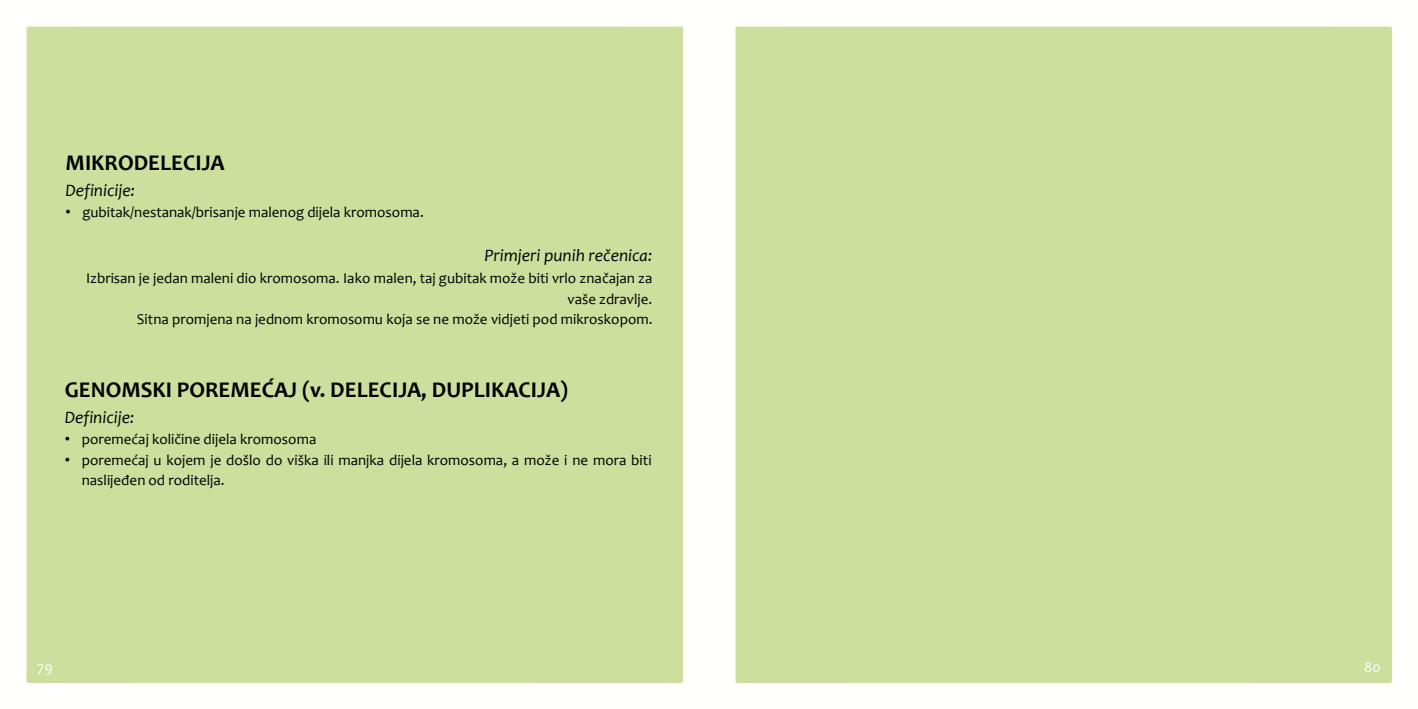
<style>
.page{position:relative;width:1418px;height:709px;background:#fff}
.page>*{position:absolute;margin:0;border:0;box-sizing:border-box;transform-origin:0 0}
.t1{font:700 22.5px "Candara";color:#000}
.t2{font:italic 17.5px "Candara";color:#000}
.t3{font:15px/20.8px "Candara";color:#000}
.t4{font:15px "Candara";color:#fff}
.s1{font-family:"Arial"}
</style>
<div class="page">
<div style="left:26px;top:118px;width:328px;height:118px;background:#ccdf9d"></div>
<div style="left:26px;top:236px;width:328px;height:118px;background:#ccdf9d"></div>
<div style="left:26px;top:354px;width:328px;height:118px;background:#ccdf9d"></div>
<div style="left:26px;top:472px;width:328px;height:119px;background:#ccdf9d"></div>
<div style="left:26px;top:591px;width:328px;height:92px;background:#ccdf9d"></div>
<div style="left:354px;top:26px;width:330px;height:92px;background:#ccdf9d"></div>
<div style="left:354px;top:118px;width:330px;height:118px;background:#ccdf9d"></div>
<div style="left:354px;top:236px;width:330px;height:118px;background:#ccdf9d"></div>
<div style="left:354px;top:354px;width:330px;height:118px;background:#ccdf9d"></div>
<div style="left:354px;top:472px;width:330px;height:119px;background:#ccdf9d"></div>
<div style="left:354px;top:591px;width:330px;height:92px;background:#ccdf9d"></div>
<div style="left:735px;top:26px;width:328px;height:92px;background:#ccdf9d"></div>
<div style="left:735px;top:118px;width:328px;height:118px;background:#ccdf9d"></div>
<div style="left:735px;top:236px;width:328px;height:118px;background:#ccdf9d"></div>
<div style="left:735px;top:354px;width:328px;height:118px;background:#ccdf9d"></div>
<div style="left:735px;top:472px;width:328px;height:119px;background:#ccdf9d"></div>
<div style="left:735px;top:591px;width:328px;height:92px;background:#ccdf9d"></div>
<div style="left:1063px;top:26px;width:330px;height:92px;background:#ccdf9d"></div>
<div style="left:1063px;top:118px;width:330px;height:118px;background:#ccdf9d"></div>
<div style="left:1063px;top:236px;width:330px;height:118px;background:#ccdf9d"></div>
<div style="left:1063px;top:354px;width:330px;height:118px;background:#ccdf9d"></div>
<div style="left:1063px;top:472px;width:330px;height:119px;background:#ccdf9d"></div>
<div style="left:1063px;top:591px;width:330px;height:92px;background:#ccdf9d"></div>
<p class="t1" style="left:66px;top:148px;width:161px">MIKRODELECIJA</p>
<p class="t2" style="left:66px;top:179px;width:71px">Definicije:</p>
<p class="t3" style="left:66px;top:202px;width:360px"><span class="s1">•</span> gubitak/nestanak/brisanje malenog dijela kromosoma.</p>
<p class="t2" style="left:484px;top:245px;width:169px">Primjeri punih rečenica:</p>
<p class="t3" style="left:567px;top:288px;width:86px">vaše zdravlje.</p>
<p class="t3" style="left:86px;top:267px;width:568px">Izbrisan je jedan maleni dio kromosoma. Iako malen, taj gubitak može biti vrlo značajan za</p>
<p class="t3" style="left:137px;top:309px;width:517px">Sitna promjena na jednom kromosomu koja se ne može vidjeti pod mikroskopom.</p>
<p class="t1" style="left:65px;top:375px;width:505px">GENOMSKI POREMEĆAJ (v. DELECIJA, DUPLIKACIJA)</p>
<p class="t2" style="left:65px;top:406px;width:71px">Definicije:</p>
<p class="t3" style="left:65px;top:428px;width:253px"><span class="s1">•</span> poremećaj količine dijela kromosoma</p>
<p class="t3" style="left:82px;top:449px;width:571px;text-indent:-17px"><span class="s1">•</span> poremećaj u kojem je došlo do viška ili manjka dijela kromosoma, a može i ne mora biti naslijeđen od roditelja.</p>
<p class="t4" style="left:37px;top:658px;width:17px">79</p>
<p class="t4" style="left:1363px;top:658px;width:18px">80</p>
</div>
